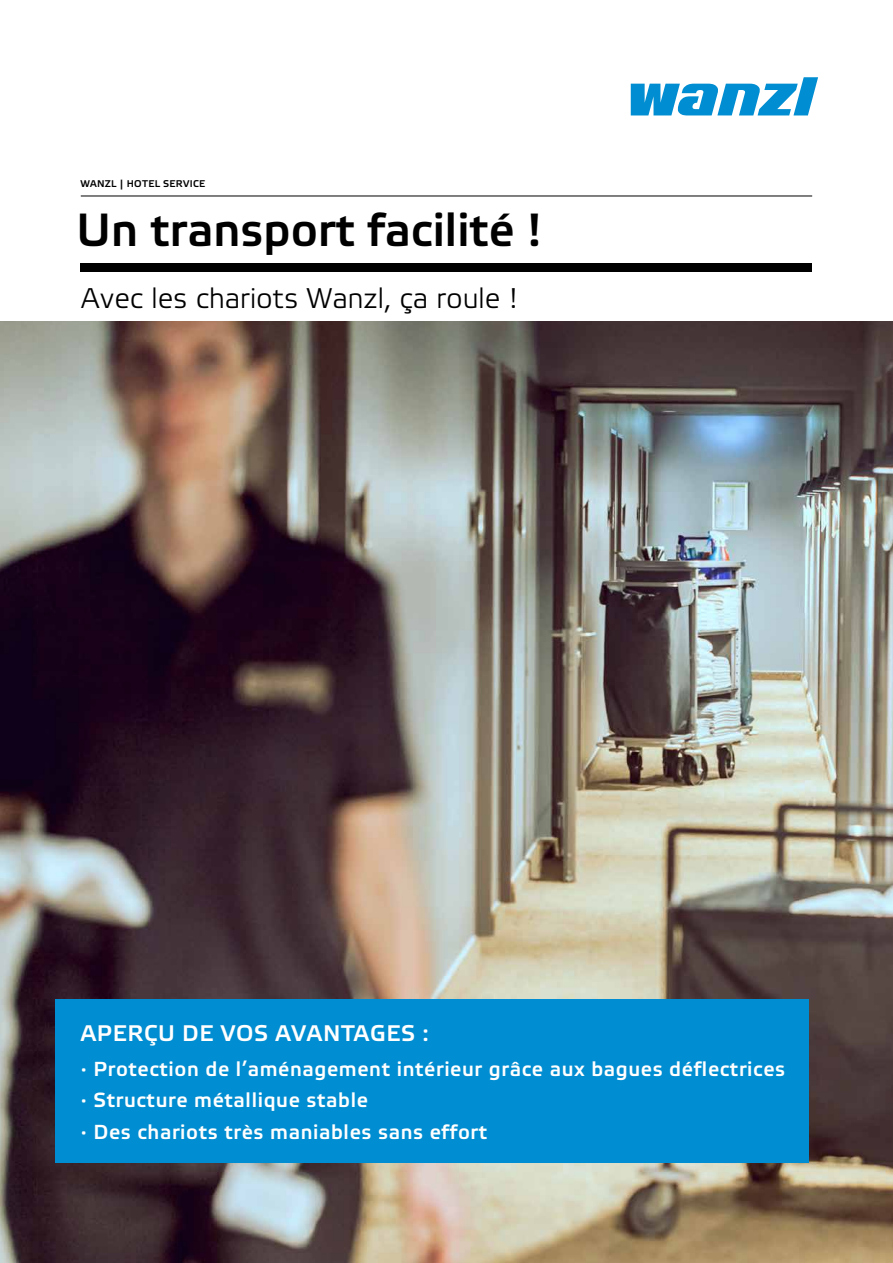
<style>
.page{position:relative;width:893px;height:1263px;background:#fff}
.page>*{position:absolute;margin:0;border:0;box-sizing:border-box;transform-origin:0 0}
.t1{font:500 46.5px "Wanzl Etelka";color:#000}
.t2{font:300 28.5px "Wanzl Etelka";color:#000}
.t3{font:500 22.5px "Wanzl Etelka";letter-spacing:.03em;color:#fff}
.t4{font:500 20.25px/31.2px "Wanzl Etelka";letter-spacing:.03em;color:#fff}
.t5{font:500 9.75px "Wanzl Etelka";letter-spacing:.03em;color:#000}
</style>
<div class="page">
<img style="left:0;top:321px;width:893px;height:942px">
<svg style="left:631px;top:77px;width:187px;height:38px"></svg>
<div style="left:55px;top:999px;width:754px;height:164px;background:#008dd1"></div>
<hr style="left:81px;top:196px;width:731px;height:1px;background:#000">
<div style="left:81px;top:264px;width:731px;height:8px;background:#000"></div>
<p class="t5" style="left:80px;top:178px;width:126px">WANZL | HOTEL SERVICE</p>
<h1 class="t1" style="left:77px;top:204px;width:467px">Un transport facilité !</h1>
<h2 class="t2" style="left:81px;top:282px;width:439px">Avec les chariots Wanzl, ça roule !</h2>
<p class="t3" style="left:81px;top:1020px;width:350px">APERÇU DE VOS AVANTAGES :</p>
<p class="t4" style="left:81px;top:1054px;width:706px">· Protection de l’aménagement intérieur grâce aux bagues déflectrices · Structure métallique stable<br>· Des chariots très maniables sans effort</p>
</div>
